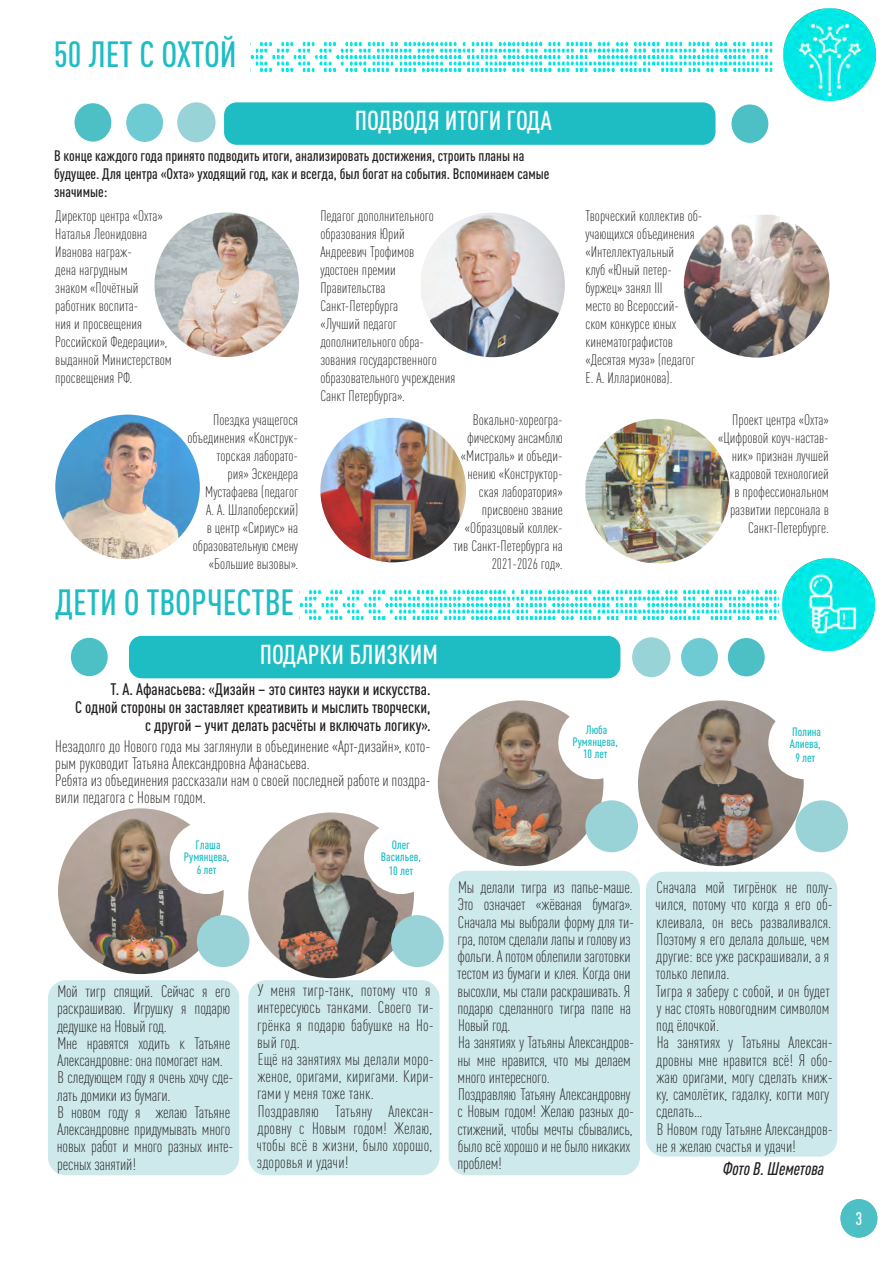
<style>
.page{position:relative;width:893px;height:1263px;background:#fff}
.page>*{position:absolute;margin:0;border:0;box-sizing:border-box;transform-origin:0 0}
.t1{font:500 condensed 36px "DIN Pro";color:#1ebdc3}
.t2{font:500 condensed 27px "DIN Pro";color:#fff}
.t3{font:italic 500 condensed 18px "DIN Pro";color:#231f20}
.t4{font:500 condensed 18px "DIN Pro";color:#fff}
.t5{font:300 condensed 16.5px/17.2px "DIN Pro";letter-spacing:-.01em;color:#231f20}
.t6{font:500 condensed 16.5px "DIN Pro";color:#231f20}
.t7{font:300 condensed 16.5px/17.2px "DIN Pro";letter-spacing:.01em;color:#231f20}
.t8{font:300 condensed 15px/18px "DIN Pro";color:#231f20}
.t9{font:500 condensed 15px/18px "DIN Pro";color:#231f20}
.t10{font:500 condensed 12px "DIN Pro";color:#1ebdc3}
</style>
<div class="page">
<div style="left:48px;top:980px;width:191px;height:195px;background:#cde9ec;border-radius:18px"></div>
<div style="left:248px;top:980px;width:192px;height:195px;background:#cde9ec;border-radius:18px"></div>
<div style="left:449px;top:871px;width:191px;height:304px;background:#cde9ec;border-radius:18px"></div>
<div style="left:646px;top:872px;width:191px;height:285px;background:#cde9ec;border-radius:18px"></div>
<img style="left:783px;top:9px;width:92px;height:92px">
<img style="left:251px;top:41px;width:521px;height:30px">
<img style="left:300px;top:590px;width:477px;height:30px">
<img style="left:58px;top:808px;width:166px;height:166px;border-radius:83px">
<img style="left:248px;top:812px;width:166px;height:166px;border-radius:83px">
<img style="left:438px;top:700px;width:165px;height:166px;border-radius:83px">
<img style="left:638px;top:700px;width:166px;height:166px;border-radius:83px">
<div style="left:170px;top:821px;width:74px;height:73px;background:#fff;border-radius:50%"></div>
<div style="left:391px;top:915px;width:53px;height:52px;background:#99d3d8;border-radius:50%"></div>
<div style="left:585px;top:800px;width:53px;height:52px;background:#99d3d8;border-radius:50%"></div>
<div style="left:795px;top:800px;width:53px;height:52px;background:#99d3d8;border-radius:50%"></div>
<div style="left:364px;top:821px;width:74px;height:73px;background:#fff;border-radius:50%"></div>
<div style="left:558px;top:706px;width:74px;height:73px;background:#fff;border-radius:50%"></div>
<div style="left:768px;top:706px;width:74px;height:73px;background:#fff;border-radius:50%"></div>
<div style="left:840px;top:1199px;width:37px;height:38px;background:#4cc0c5;border-radius:50%"></div>
<div style="left:129px;top:636px;width:491px;height:42px;background:#1ebdc3;border-radius:13px"></div>
<div style="left:197px;top:915px;width:52px;height:52px;background:#99d3d8;border-radius:50%"></div>
<div style="left:728px;top:638px;width:37px;height:38px;background:#4cc0c5;border-radius:50%"></div>
<div style="left:681px;top:638px;width:37px;height:38px;background:#6fcbd3;border-radius:50%"></div>
<div style="left:633px;top:638px;width:37px;height:38px;background:#98d3d8;border-radius:50%"></div>
<div style="left:632px;top:637px;width:38px;height:40px;border:2px solid #98d3d8;border-radius:50%"></div>
<img style="left:782px;top:559px;width:92px;height:92px">
<div style="left:71px;top:638px;width:37px;height:38px;background:#4cc0c5;border-radius:50%"></div>
<div style="left:224px;top:102px;width:491px;height:43px;background:#1ebdc3;border-radius:13px"></div>
<div style="left:731px;top:104px;width:37px;height:39px;background:#4cc0c5;border-radius:50%"></div>
<div style="left:126px;top:104px;width:37px;height:38px;background:#6fcbd3;border-radius:50%"></div>
<div style="left:178px;top:103px;width:37px;height:39px;background:#98d3d8;border-radius:50%"></div>
<div style="left:177px;top:102px;width:39px;height:40px;border:2px solid #98d3d8;border-radius:50%"></div>
<div style="left:75px;top:103px;width:36px;height:39px;background:#4cc0c5;border-radius:50%"></div>
<img style="left:154px;top:212px;width:145px;height:145px;border-radius:72px">
<img style="left:421px;top:213px;width:144px;height:144px">
<img style="left:320px;top:418px;width:146px;height:144px">
<img style="left:585px;top:419px;width:145px;height:144px">
<img style="left:55px;top:415px;width:145px;height:144px;border-radius:72px">
<img style="left:684px;top:215px;width:145px;height:143px">
<p class="t1" style="left:54px;top:27px;width:184px">50 ЛЕТ С ОХТОЙ</p>
<p class="t2" style="left:355px;top:101px;width:198px">ПОДВОДЯ ИТОГИ ГОДА</p>
<p class="t9" style="left:54px;top:145px;width:497px">В конце каждого года принято подводить итоги, анализировать достижения, строить планы на будущее. Для центра «Охта» уходящий год, как и всегда, был богат на события. Вспоминаем самые значимые:</p>
<p class="t8" style="left:55px;top:206px;width:118px">Директор центра «Охта»<br>Наталья Леонидовна<br>Иванова награж-<br>дена нагрудным<br>знаком «Почётный работник воспита-<br>ния и просвещения<br>Российской Федерации», выданной Министерством просвещения РФ.</p>
<p class="t8" style="left:320px;top:206px;width:137px">Педагог дополнительного образования Юрий<br>Андреевич Трофимов удостоен премии<br>Правительства<br>Санкт-Петербурга<br>«Лучший педагог дополнительного обра&shy;зования государственного образовательного учреждения<br>Санкт Петербурга».</p>
<p class="t8" style="left:454px;top:410px;width:111px;text-align:right">Вокально-хореогра&shy;фическому ансамблю «Мистраль» и объеди&shy;нению «Конструктор&shy;ская лаборатория» присвоено звание «Образцовый коллек&shy;тив Санкт-Петербурга на<br>2021-2026 год».</p>
<p class="t8" style="left:718px;top:410px;width:112px;text-align:right">Проект центра «Охта» «Цифровой коуч-настав&shy;ник» признан лучшей кадровой технологией<br>в профессиональном развитии персонала в<br>Санкт-Петербурге.</p>
<p class="t8" style="left:585px;top:206px;width:118px">Творческий коллектив об&shy;учающихся объединения «Интеллектуальный<br>клуб «Юный петер&shy;буржец» занял III<br>место во Всероссий&shy;ском конкурсе юных кинематографистов «Десятая муза» (педагог</p>
<p class="t8" style="left:585px;top:368px;width:88px">Е. А. Илларионова).</p>
<p class="t8" style="left:187px;top:410px;width:112px;text-align:right">Поездка учащегося объединения «Конструк&shy;торская лаборато-<br>рия» Эскендера<br>Мустафаева (педагог<br>А. А. Шлапоберский)<br>в центр «Сириус» на образовательную смену «Большие вызовы».</p>
<p class="t1" style="left:55px;top:576px;width:241px">ДЕТИ О ТВОРЧЕСТВЕ</p>
<p class="t2" style="left:260px;top:634px;width:180px">ПОДАРКИ БЛИЗКИМ</p>
<p class="t6" style="left:111px;top:677px;width:322px">Т. А. Афанасьева: «Дизайн – это синтез науки и искусства.</p>
<p class="t6" style="left:75px;top:695px;width:357px">С одной стороны он заставляет креативить и мыслить творчески,</p>
<p class="t6" style="left:145px;top:713px;width:287px">с другой – учит делать расчёты и включать логику».</p>
<p class="t5" style="left:55px;top:736px;width:377px">Незадолго до Нового года мы заглянули в объединение «Арт-дизайн», кото&shy;рым руководит Татьяна Александровна Афанасьева.</p>
<p class="t5" style="left:55px;top:771px;width:377px">Ребята из объединения рассказали нам о своей последней работе и поздра&shy;вили педагога с Новым годом.</p>
<p class="t10" style="left:196px;top:836px;width:27px">Глаша</p>
<p class="t10" style="left:184px;top:848px;width:47px">Румянцева,</p>
<p class="t10" style="left:197px;top:861px;width:21px">6 лет</p>
<p class="t10" style="left:392px;top:836px;width:20px">Олег</p>
<p class="t10" style="left:381px;top:848px;width:42px">Васильев,</p>
<p class="t10" style="left:389px;top:862px;width:26px">10 лет</p>
<p class="t5" style="left:57px;top:981px;width:175px;text-align:justify">Мой тигр спящий. Сейчас я его раскрашиваю. Игрушку я подарю дедушке на Новый год.</p>
<p class="t5" style="left:57px;top:1033px;width:174px">Мне нравятся ходить к Татьяне<br>Александровне: она помогает нам.</p>
<p class="t5" style="left:57px;top:1068px;width:178px">В следующем году я очень хочу сде&shy;лать домики из бумаги.</p>
<p class="t5" style="left:57px;top:1102px;width:178px">В новом году я желаю Татьяне<br>Александровне придумывать много новых работ и много разных инте&shy;ресных занятий!</p>
<p class="t7" style="left:257px;top:980px;width:178px">У меня тигр-танк, потому что я интересуюсь танками. Своего ти&shy;грёнка я подарю бабушке на Но&shy;вый год.</p>
<p class="t5" style="left:257px;top:1049px;width:178px;text-align:justify">Ещё на занятиях мы делали моро&shy;женое, оригами, киригами. Кири&shy;гами у меня тоже танк.</p>
<p class="t5" style="left:257px;top:1101px;width:179px;text-align:justify">Поздравляю Татьяну Алексан&shy;дровну с Новым годом! Желаю, чтобы всё в жизни, было хорошо, здоровья и удачи!</p>
<p class="t10" style="left:586px;top:721px;width:23px">Люба</p>
<p class="t10" style="left:572px;top:733px;width:47px">Румянцева,</p>
<p class="t10" style="left:583px;top:745px;width:26px">10 лет</p>
<p class="t5" style="left:457px;top:878px;width:178px">Мы делали тигра из папье-маше.<br>Это означает «жёваная бумага».<br>Сначала мы выбрали форму для ти&shy;гра, потом сделали лапы и голову из фольги. А потом облепили заготовки тестом из бумаги и клея. Когда они высохли, мы стали раскрашивать. Я подарю сделанного тигра папе на<br>Новый год.</p>
<p class="t5" style="left:458px;top:1033px;width:178px">На занятиях у Татьяны Александров&shy;ны мне нравится, что мы делаем много интересного.</p>
<p class="t5" style="left:457px;top:1085px;width:178px">Поздравляю Татьяну Александровну с Новым годом! Желаю разных до&shy;стижений, чтобы мечты сбывались, было всё хорошо и не было никаких проблем!</p>
<p class="t10" style="left:792px;top:723px;width:30px">Полина</p>
<p class="t10" style="left:790px;top:735px;width:33px">Алиева,</p>
<p class="t10" style="left:795px;top:749px;width:21px">9 лет</p>
<p class="t5" style="left:656px;top:878px;width:179px">Сначала мой тигрёнок не полу&shy;чился, потому что когда я его об&shy;клеивала, он весь разваливался.<br>Поэтому я его делала дольше, чем другие: все уже раскрашивали, а я только лепила.</p>
<p class="t5" style="left:656px;top:981px;width:176px;text-align:justify">Тигра я заберу с собой, и он будет у нас стоять новогодним символом под ёлочкой.</p>
<p class="t5" style="left:656px;top:1033px;width:178px">На занятиях у Татьяны Алексан&shy;дровны мне нравится всё! Я обо&shy;жаю оригами, могу сделать книж&shy;ку, самолётик, гадалку, когти могу сделать…</p>
<p class="t5" style="left:656px;top:1119px;width:178px">В Новом году Татьяне Александров&shy;не я желаю счастья и удачи!</p>
<p class="t3" style="left:723px;top:1155px;width:103px">Фото В. Шеметова</p>
<p class="t4" style="left:855px;top:1205px;width:8px">3</p>
</div>
